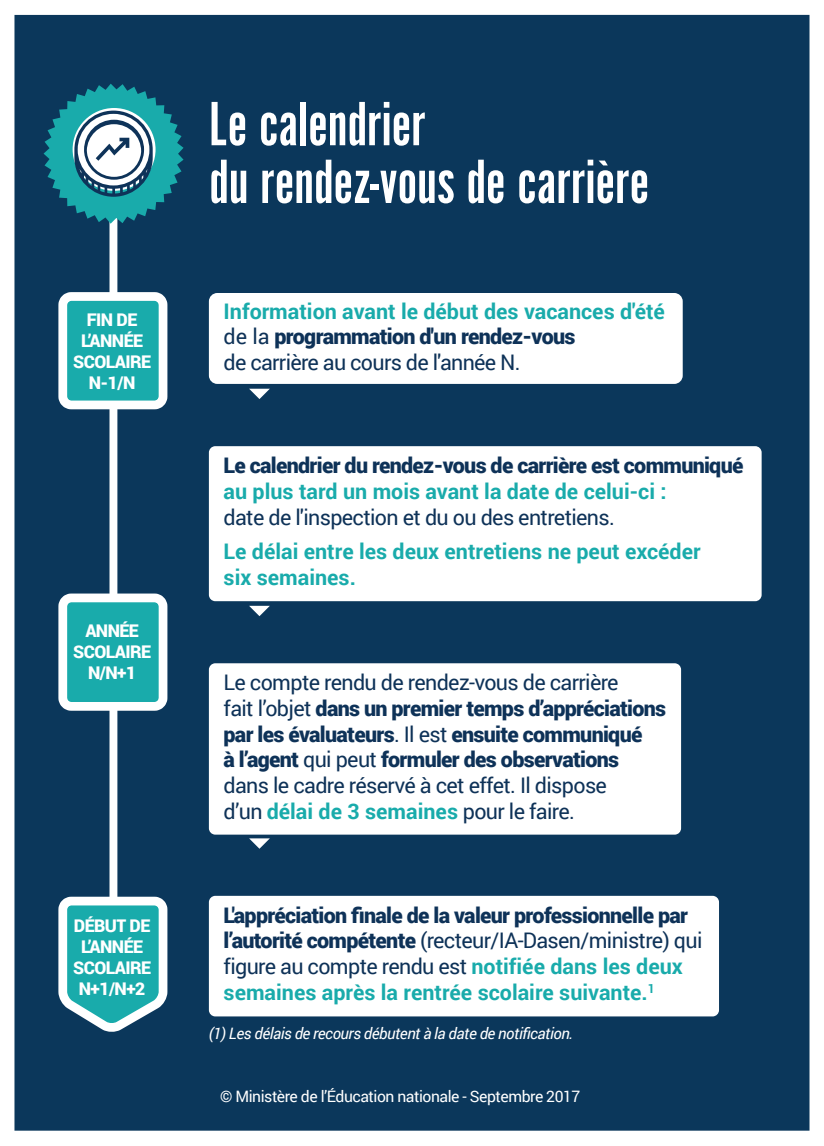
<style>
.page{position:relative;width:824px;height:1146px;background:#fff}
.page>*{position:absolute;margin:0;border:0;box-sizing:border-box;transform-origin:0 0}
.t1{font:64.92px/57.8px "Alternate Gothic No 1";letter-spacing:-.005em;color:#fff}
.t2{font:21.53px/25.7px "Roboto";letter-spacing:-.03em;color:#0e3258}
.t3{font:900 21.53px/25.7px "Roboto";letter-spacing:-.03em;color:#0e3258}
.t4{font:700 21.53px/25.7px "Roboto";color:#19abab}
.t5{font:900 17.5px/21px "Roboto";letter-spacing:-.03em;color:#fff;text-align:center}
.t6{font:italic 15.75px "Roboto";letter-spacing:-.03em;color:#fff}
.t7{font:15.75px "Roboto";letter-spacing:-.03em;color:#fff}
.s1{font-weight:400;color:#0e3258}
.s2{font-weight:900;color:#0e3258}
.s3{font-weight:900}
.s4{font-weight:700;color:#19abab}
.s5{font-weight:400}
</style>
<div class="page">
<div style="left:14px;top:15px;width:795px;height:1116px;background:#0b375b"></div>
<div style="left:109px;top:171px;width:8px;height:746px;background:#fff"></div>
<svg style="left:58px;top:892px;width:110px;height:140px;background:#4cadb3"></svg>
<div style="left:63px;top:296px;width:100px;height:109px;background:#19abab;border-radius:8px"></div>
<div style="left:58px;top:292px;width:109px;height:117px;border:9px solid #fff;border-radius:8px"></div>
<div style="left:63px;top:598px;width:100px;height:108px;background:#19abab;border-radius:8px"></div>
<div style="left:58px;top:593px;width:109px;height:118px;border:9px solid #fff;border-radius:8px"></div>
<div style="left:209px;top:293px;width:473px;height:91px;background:#fff;border-radius:8px"></div>
<svg style="left:249px;top:389px;width:21px;height:10px"></svg>
<svg style="left:249px;top:606px;width:21px;height:10px"></svg>
<div style="left:209px;top:446px;width:552px;height:155px;background:#fff;border-radius:6px"></div>
<svg style="left:249px;top:838px;width:21px;height:11px"></svg>
<div style="left:209px;top:663px;width:472px;height:172px;background:#fff;border-radius:6px"></div>
<div style="left:209px;top:896px;width:510px;height:120px;background:#fff;border-radius:6px"></div>
<svg style="left:44px;top:84px;width:139px;height:140px"></svg>
<p class="t5" style="left:73px;top:309px;width:79px">FIN DE<br>L’ANNÉE<br>SCOLAIRE<br>N-1/N</p>
<p class="t5" style="left:73px;top:619px;width:79px">ANNÉE<br>SCOLAIRE<br>N/N+1</p>
<h1 class="t1" style="left:209px;top:97px;width:442px">Le calendrier<br>du rendez-vous de carrière</h1>
<p class="t4" style="left:223px;top:297px;width:443px">Information avant le début des vacances d'été <span class="s1">de la</span> <span class="s2">programmation d'un rendez-vous<br></span><span class="s1">de carrière au cours de l'année N.</span></p>
<p class="t3" style="left:223px;top:452px;width:521px">Le calendrier du rendez-vous de carrière est communiqué</p>
<p class="t4" style="left:223px;top:477px;width:444px">au plus tard un mois avant la date de celui-ci :</p>
<p class="t2" style="left:223px;top:503px;width:393px">date de l'inspection et du ou des entretiens.</p>
<p class="t4" style="left:223px;top:538px;width:478px">Le délai entre les deux entretiens ne peut excéder six semaines.</p>
<p class="t2" style="left:223px;top:669px;width:444px">Le compte rendu de rendez-vous de carrière<br>fait l’objet <span class="s3">dans un premier temps d’appréciations par les évaluateurs</span>. Il est <span class="s3">ensuite communiqué<br>à l’agent</span> qui peut <span class="s3">formuler des observations </span>dans le cadre réservé à cet effet. Il dispose<br>d’un <span class="s4">délai de 3 semaines</span> pour le faire.</p>
<p class="t5" style="left:73px;top:914px;width:79px">DÉBUT DE<br>L’ANNÉE<br>SCOLAIRE<br>N+1/N+2</p>
<p class="t3" style="left:223px;top:901px;width:480px">L'appréciation finale de la valeur professionnelle par l’autorité compétente <span class="s5">(recteur/IA-Dasen/ministre) qui figure au compte rendu est</span> <span class="s4">notifiée dans les deux semaines après la rentrée scolaire suivante.</span><sup>1</sup></p>
<p class="t6" style="left:209px;top:1022px;width:366px">(1) Les délais de recours débutent à la date de notification.</p>
<p class="t7" style="left:220px;top:1085px;width:362px">© Ministère de l’Éducation nationale - Septembre 2017</p>
</div>
